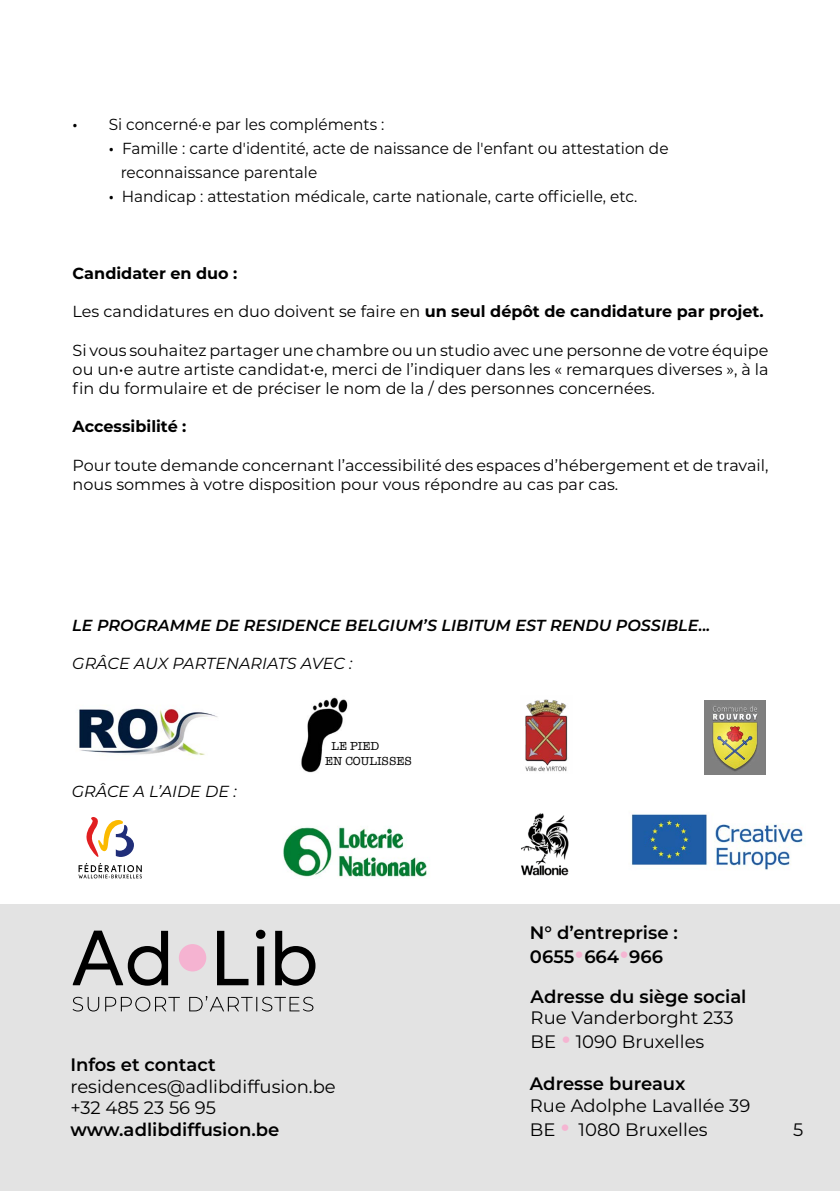
<style>
.page{position:relative;width:840px;height:1191px;background:#fff}
.page>*{position:absolute;margin:0;border:0;box-sizing:border-box;transform-origin:0 0}
.t1{font:18px/24px "Montserrat";color:#000}
.t2{font:600 18px/24px "Montserrat";color:#000}
.t3{font:16px/19.2px "Montserrat";color:#000;text-align:justify}
.t4{font:16px/24px "Montserrat";color:#000;scale:.95 1}
.t5{font:italic 600 16px "Montserrat";color:#000}
.t6{font:italic 16px "Montserrat";color:#000}
.t7{font:700 16px "Montserrat";color:#000}
.t8{font:12px/14.4px "American Typewriter";color:#000}
.s1{font-weight:600}
.s2{font-weight:700}
.s3{font-size:30px;color:#f5b5d2}
.s4{font-weight:600;font-size:30px;color:#f5b5d2}
</style>
<div class="page">
<div style="left:0;top:904px;width:839px;height:287px;background:#e3e3e3"></div>
<svg style="left:73px;top:929px;width:242px;height:56px"></svg>
<svg style="left:73px;top:996px;width:240px;height:15px"></svg>
<img style="left:79px;top:708px;width:139px;height:48px">
<img style="left:301px;top:697px;width:47px;height:76px">
<img style="left:704px;top:700px;width:61px;height:74px">
<img style="left:525px;top:699px;width:43px;height:73px">
<svg style="left:86px;top:817px;width:48px;height:40px"></svg>
<svg style="left:78px;top:863px;width:64px;height:15px"></svg>
<img style="left:283px;top:826px;width:144px;height:52px">
<img style="left:521px;top:813px;width:48px;height:63px">
<img style="left:631px;top:814px;width:173px;height:56px">
<p class="t4" style="left:73px;top:112px;width:329px"><span class="s1">•</span> Si concerné·e par les compléments :</p>
<p class="t4" style="left:121px;top:136px;width:578px;text-indent:-12px"><span class="s1">•</span> Famille : carte d'identité, acte de naissance de l'enfant ou attestation de reconnaissance parentale</p>
<p class="t4" style="left:109px;top:184px;width:558px"><span class="s1">•</span> Handicap : attestation médicale, carte nationale, carte officielle, etc.</p>
<p class="t7" style="left:73px;top:261px;width:166px">Candidater en duo :</p>
<p class="t3" style="left:73px;top:301px;width:692px">Les candidatures en duo doivent se faire en <span class="s2">un seul dépôt de candidature par projet.</span></p>
<p class="t3" style="left:73px;top:340px;width:697px">Si vous souhaitez partager une chambre ou un studio avec une personne de votre équipe ou un•e autre artiste candidat•e, merci de l’indiquer dans les « remarques diverses », à la fin du formulaire et de préciser le nom de la / des personnes concernées.</p>
<p class="t7" style="left:73px;top:415px;width:115px">Accessibilité :</p>
<p class="t3" style="left:73px;top:455px;width:697px">Pour toute demande concernant l’accessibilité des espaces d’hébergement et de travail, nous sommes à votre disposition pour vous répondre au cas par cas.</p>
<p class="t5" style="left:72px;top:614px;width:639px">LE PROGRAMME DE RESIDENCE BELGIUM’S LIBITUM EST RENDU POSSIBLE...</p>
<p class="t6" style="left:72px;top:652px;width:281px">GRÂCE AUX PARTENARIATS AVEC :</p>
<p class="t6" style="left:72px;top:780px;width:166px">GRÂCE A L’AIDE DE :</p>
<p class="t8" style="left:325px;top:738px;width:88px;text-indent:6px">LE PIED<br>EN COULISSES</p>
<p class="t2" style="left:70px;top:1052px;width:147px">Infos et contact</p>
<p class="t1" style="left:70px;top:1074px;width:267px;line-height:21.6px">residences@adlibdiffusion.be +32 485 23 56 95</p>
<p class="t2" style="left:70px;top:1116px;width:210px">www.adlibdiffusion.be</p>
<p class="t2" style="left:529px;top:919px;width:149px">N° d’entreprise :<br>0655<span class="s3">•</span>664<span class="s3">•</span>966</p>
<p class="t2" style="left:530px;top:983px;width:217px">Adresse du siège social</p>
<p class="t1" style="left:530px;top:1005px;width:204px">Rue Vanderborght 233<br>BE <span class="s4">•</span> 1090 Bruxelles</p>
<p class="t2" style="left:529px;top:1071px;width:157px">Adresse bureaux</p>
<p class="t1" style="left:529px;top:1093px;width:222px">Rue Adolphe Lavallée 39<br>BE <span class="s4">•</span> 1080 Bruxelles</p>
<p class="t1" style="left:792px;top:1117px;width:12px">5</p>
</div>
